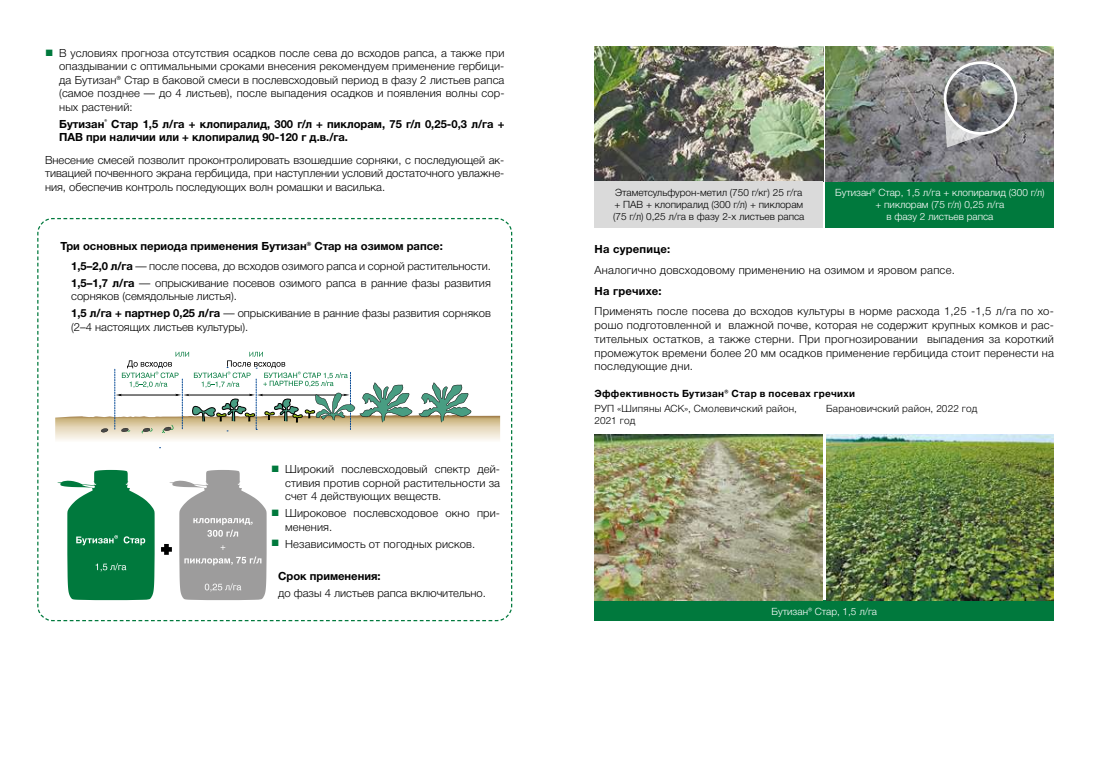
<style>
.page{position:relative;width:1099px;height:762px;background:#fff}
.page>*{position:absolute;margin:0;border:0;box-sizing:border-box;transform-origin:0 0}
.t1{font:300 11.25px/13.5px "Helvetica Neue Cyr";letter-spacing:.005em;color:#000;text-align:justify}
.t2{font:700 11.25px/13.5px "Helvetica Neue Cyr";color:#000}
.t3{font:700 11.25px "Helvetica Neue Cyr";letter-spacing:.02em;color:#000}
.t4{font:300 10px/12px "Helvetica Neue Cyr";color:#000}
.t5{font:300 10px/12px "Helvetica Neue Cyr";color:#fff;text-align:center}
.t6{font:300 10px/11.2px "Helvetica Neue Cyr";letter-spacing:.025em;color:#000}
.t7{font:700 10px "Helvetica Neue Cyr";letter-spacing:.03em;color:#000}
.s1{font-family:"Arial";font-weight:400;font-size:13.75px;color:#00793d}
.s2{font-weight:400}
.s3{font-weight:300}
.s4{font-weight:700}
</style>
<div class="page">
<svg style="left:37px;top:218px;width:476px;height:404px"></svg>
<svg style="left:57px;top:470px;width:98px;height:130px"></svg>
<svg style="left:161px;top:470px;width:105px;height:130px"></svg>
<img style="left:594px;top:47px;width:229px;height:134px">
<div style="left:594px;top:181px;width:229px;height:46px;background:#dadada"></div>
<div style="left:825px;top:181px;width:228px;height:46px;background:#00793d"></div>
<img style="left:825px;top:47px;width:228px;height:134px">
<svg style="left:943px;top:104px;width:54px;height:44px"></svg>
<img style="left:945px;top:63px;width:70px;height:70px;border-radius:35px">
<div style="left:943px;top:61px;width:74px;height:74px;border:3px solid #fff;border-radius:50%"></div>
<div style="left:594px;top:600px;width:459px;height:21px;background:#00793d"></div>
<img style="left:594px;top:434px;width:228px;height:166px">
<img style="left:826px;top:434px;width:227px;height:166px">
<p class="t1" style="left:59px;top:46px;width:447px;text-indent:-14px"><span class="s1">■</span> В условиях прогноза отсутствия осадков после сева до всходов рапса, а также при опаздывании с оптимальными сроками внесения рекомендуем применение гербици&shy;да Бутизан<span class="s2">®</span> Стар в баковой смеси в послевсходовый период в фазу 2 листьев рапса (самое позднее — до 4 листьев), после выпадения осадков и появления волны сор&shy;ных растений:</p>
<p class="t2" style="left:59px;top:117px;width:447px">Бутизан<sup>®</sup> Стар 1,5 л/га + клопиралид, 300 г/л + пиклорам, 75 г/л 0,25-0,3 л/га +<br>ПАВ при наличии или + клопиралид 90-120 г д.в./га.</p>
<p class="t1" style="left:45px;top:153px;width:461px">Внесение смесей позволит проконтролировать взошедшие сорняки, с последующей ак&shy;тивацией почвенного экрана гербицида, при наступлении условий достаточного увлажне&shy;ния, обеспечив контроль последующих волн ромашки и василька.</p>
<p class="t2" style="left:71px;top:236px;width:421px;line-height:20.1px;text-indent:-11px">Три основных периода применения Бутизан® Стар на озимом рапсе:<br>1,5–2,0 л/га <span class="s3">— после посева, до всходов озимого рапса и сорной растительности.</span></p>
<p class="t1" style="left:71px;top:276px;width:421px"><span class="s4">1,5–1,7 л/га</span> — опрыскивание посевов озимого рапса в ранние фазы развития сорняков (семядольные листья).</p>
<p class="t1" style="left:71px;top:307px;width:421px"><span class="s4">1,5 л/га + партнер 0,25 л/га</span> — опрыскивание в ранние фазы развития сорняков (2–4 настоящих листьев культуры).</p>
<p class="t1" style="left:285px;top:462px;width:216px;text-indent:-14px"><span class="s1">■</span> Широкий послевсходовый спектр дей&shy;стивия против сорной растительности за счет 4 действующих веществ.</p>
<p class="t1" style="left:285px;top:506px;width:216px;text-indent:-14px"><span class="s1">■</span> Широковое послевсходовое окно при&shy;менения.</p>
<p class="t1" style="left:271px;top:537px;width:206px"><span class="s1">■</span> Независимость от погодных рисков.</p>
<p class="t2" style="left:278px;top:569px;width:104px">Срок применения:</p>
<p class="t1" style="left:278px;top:586px;width:209px">до фазы 4 листьев рапса включительно.</p>
<p class="t4" style="left:613px;top:186px;width:193px">Этаметсульфурон-метил (750 г/кг) 25 г/га + ПАВ + клопиралид (300 г/л) + пиклорам (75 г/л) 0,25 л/га в фазу 2-х листьев рапса</p>
<p class="t5" style="left:835px;top:186px;width:211px">Бутизан<span class="s2">®</span> Cтар, 1,5 л/га + клопиралид (300 г/л) + пиклорам (75 г/л) 0,25 л/га<br>в фазу 2 листьев рапса</p>
<p class="t3" style="left:594px;top:243px;width:77px">На сурепице:</p>
<p class="t1" style="left:594px;top:263px;width:362px">Аналогично довсходовому применению на озимом и яровом рапсе.</p>
<p class="t3" style="left:594px;top:284px;width:69px">На гречихе:</p>
<p class="t1" style="left:594px;top:305px;width:461px">Применять после посева до всходов культуры в норме расхода 1,25 -1,5 л/га по хо&shy;рошо подготовленной и влажной почве, которая не содержит крупных комков и рас&shy;тительных остатков, а также стерни. При прогнозировании выпадения за короткий промежуток времени более 20 мм осадков применение гербицида стоит перенести на последующие дни.</p>
<p class="t7" style="left:594px;top:388px;width:262px">Эффективность Бутизан® Стар в посевах гречихи</p>
<p class="t6" style="left:594px;top:403px;width:204px">РУП «Шипяны АСК», Смолевичский район,<br>2021 год</p>
<p class="t6" style="left:826px;top:403px;width:153px">Барановичский район, 2022 год</p>
<p class="t5" style="left:771px;top:605px;width:107px">Бутизан<span class="s2">®</span> Стар, 1,5 л/га</p>
</div>
